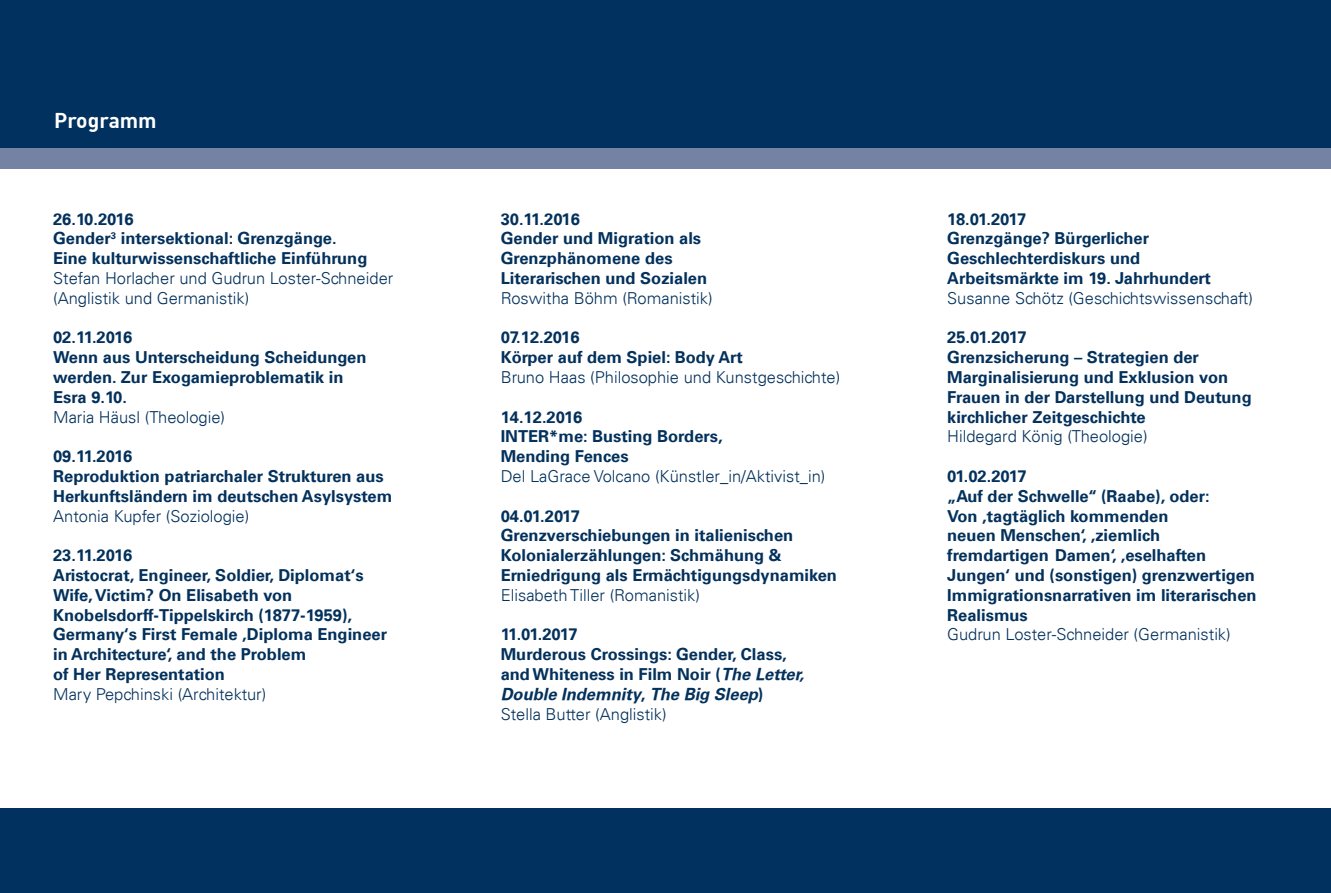
<style>
.page{position:relative;width:1331px;height:893px;background:#fff}
.page>*{position:absolute;margin:0;border:0;box-sizing:border-box;transform-origin:0 0}
.t1{font:700 21px "DIN";color:#fff}
.t2{font:700 16.5px/19.8px "Univers";color:#03315c}
.t3{font:300 16.5px/19.8px "Univers";color:#03315c}
.s1{font-style:italic}
.s2{font-weight:300}
</style>
<div class="page">
<div style="left:0;top:148px;width:1331px;height:21px;background:#7482a4"></div>
<div style="left:0;top:0;width:1331px;height:148px;background:#00315f"></div>
<div style="left:0;top:808px;width:1331px;height:85px;background:#00315f"></div>
<p class="t1" style="left:54px;top:106px;width:104px">Programm</p>
<p class="t2" style="left:53px;top:209px;width:316px">26.10.2016<br>Gender<sup>3</sup> intersektional: Grenzgänge.<br>Eine kulturwissenschaftliche Einführung</p>
<p class="t3" style="left:53px;top:268px;width:342px">Stefan Horlacher und Gudrun Loster-Schneider (Anglistik und Germanistik)</p>
<p class="t2" style="left:53px;top:328px;width:315px">02.11.2016<br>Wenn aus Unterscheidung Scheidungen werden. Zur Exogamieproblematik in<br>Esra 9.10.</p>
<p class="t3" style="left:53px;top:407px;width:174px">Maria Häusl (Theologie)</p>
<p class="t2" style="left:53px;top:447px;width:341px">09.11.2016<br>Reproduktion patriarchaler Strukturen aus<br>Herkunftsländern im deutschen Asylsystem</p>
<p class="t3" style="left:53px;top:506px;width:198px">Antonia Kupfer (Soziologie)</p>
<p class="t2" style="left:53px;top:546px;width:335px">23.11.2016<br>Aristocrat, Engineer, Soldier, Diplomat‘s<br>Wife, Victim? On Elisabeth von<br>Knobelsdorff-Tippelskirch (1877-1959),<br>Germany‘s First Female ‚Diploma Engineer in Architecture‘, and the Problem<br>of Her Representation</p>
<p class="t3" style="left:53px;top:684px;width:215px">Mary Pepchinski (Architektur)</p>
<p class="t2" style="left:501px;top:209px;width:208px">30.11.2016<br>Gender und Migration als<br>Grenzphänomene des<br>Literarischen und Sozialen</p>
<p class="t3" style="left:501px;top:288px;width:214px">Roswitha Böhm (Romanistik)</p>
<p class="t2" style="left:501px;top:328px;width:244px">07.12.2016<br>Körper auf dem Spiel: Body Art</p>
<p class="t3" style="left:501px;top:367px;width:341px">Bruno Haas (Philosophie und Kunstgeschichte)</p>
<p class="t2" style="left:501px;top:407px;width:224px">14.12.2016<br>INTER*me: Busting Borders,<br>Mending Fences</p>
<p class="t3" style="left:501px;top:466px;width:326px">Del LaGrace Volcano (Künstler_in/Aktivist_in)</p>
<p class="t2" style="left:501px;top:506px;width:338px">04.01.2017<br>Grenzverschiebungen in italienischen<br>Kolonialerzählungen: Schmähung &amp;<br>Erniedrigung als Ermächtigungsdynamiken</p>
<p class="t3" style="left:501px;top:585px;width:201px">Elisabeth Tiller (Romanistik)</p>
<p class="t2" style="left:501px;top:625px;width:305px">11.01.2017<br>Murderous Crossings: Gender, Class, and Whiteness in Film Noir (<span class="s1">The Letter,<br>Double Indemnity</span>, <span class="s1">The Big Sleep</span>)<br><span class="s2">Stella Butter (Anglistik)</span></p>
<p class="t2" style="left:947px;top:209px;width:265px">18.01.2017<br>Grenzgänge? Bürgerlicher<br>Geschlechterdiskurs und<br>Arbeitsmärkte im 19. Jahrhundert</p>
<p class="t3" style="left:947px;top:288px;width:307px">Susanne Schötz (Geschichtswissenschaft)</p>
<p class="t2" style="left:947px;top:328px;width:306px">25.01.2017<br>Grenzsicherung – Strategien der<br>Marginalisierung und Exklusion von<br>Frauen in der Darstellung und Deutung kirchlicher Zeitgeschichte</p>
<p class="t3" style="left:947px;top:427px;width:202px">Hildegard König (Theologie)</p>
<p class="t2" style="left:947px;top:466px;width:311px">01.02.2017<br>„Auf der Schwelle“ (Raabe), oder:<br>Von ‚tagtäglich kommenden<br>neuen Menschen‘, ‚ziemlich fremdartigen Damen‘, ‚eselhaften<br>Jungen‘ und (sonstigen) grenzwertigen<br>Immigrationsnarrativen im literarischen<br>Realismus</p>
<p class="t3" style="left:947px;top:625px;width:285px">Gudrun Loster-Schneider (Germanistik)</p>
</div>
